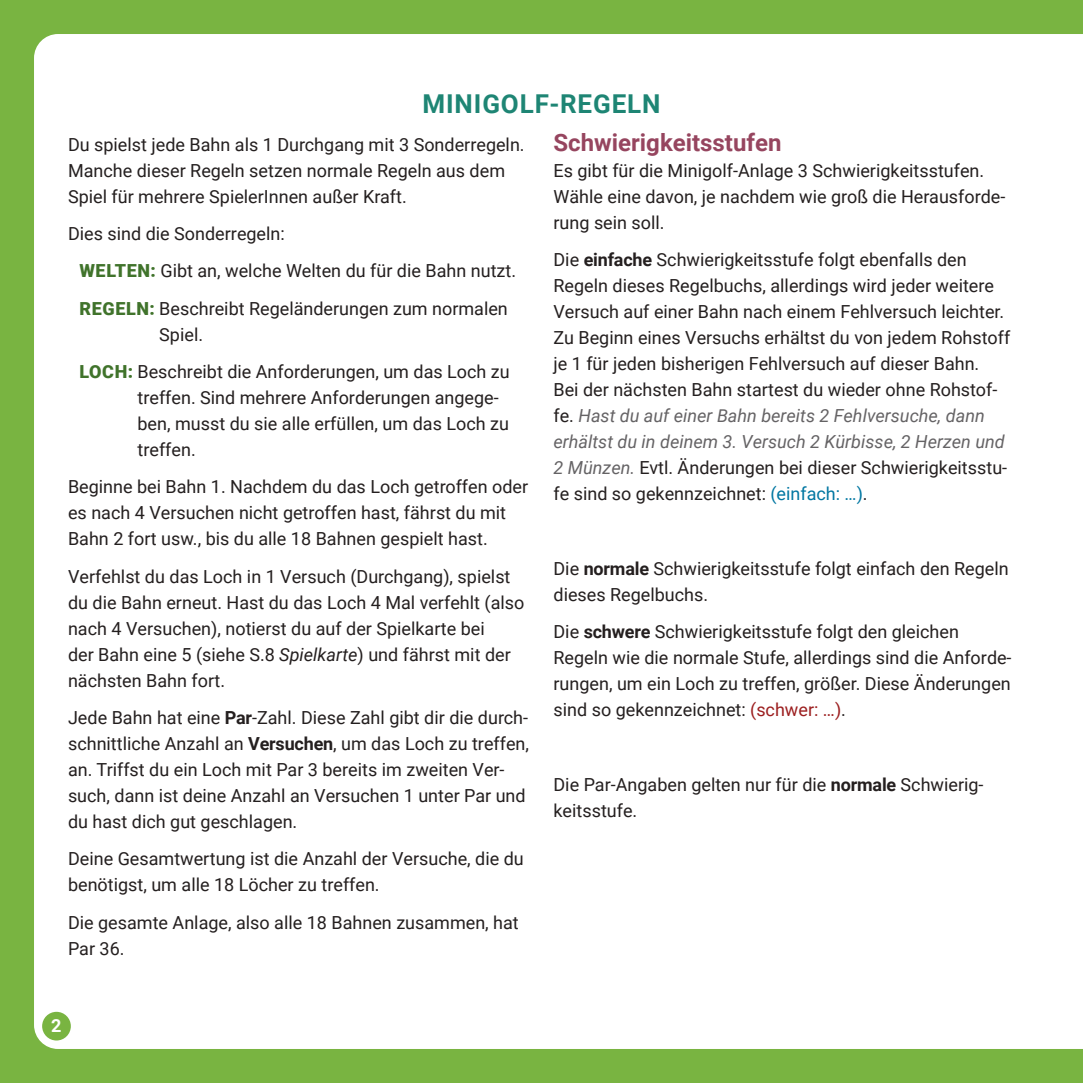
<style>
.page{position:relative;width:1083px;height:1083px;background:#79b441}
.page>*{position:absolute;margin:0;border:0;box-sizing:border-box;transform-origin:0 0}
.t1{font:700 26px "Roboto";letter-spacing:.035em;color:#1e8574}
.t2{font:700 24px "Roboto";color:#96455f}
.t3{font:18px/26px "Roboto";color:#241f1f}
.t4{font:700 18px "Roboto";color:#fff}
.s1{font-weight:900;color:#40732b}
.s2{font-style:italic}
.s3{font-weight:700}
.s4{font-style:italic;color:#656365}
.s5{color:#0277a2}
.s6{color:#9c1f20}
</style>
<div class="page">
<div style="left:34px;top:34px;width:1049px;height:1015px;background:#fff"></div>
<div style="left:42px;top:1012px;width:29px;height:28px;background:#79b441;border-radius:50%"></div>
<h1 class="t1" style="left:422px;top:86px;width:240px">MINIGOLF-REGELN</h1>
<p class="t3" style="left:68px;top:131px;width:458px">Du spielst jede Bahn als 1 Durchgang mit 3 Sonderregeln.<br>Manche dieser Regeln setzen normale Regeln aus dem<br>Spiel für mehrere SpielerInnen außer Kraft.</p>
<p class="t3" style="left:79px;top:214px;width:438px;line-height:37.4px;text-indent:-11px">Dies sind die Sonderregeln:<br><span class="s1">WELTEN:</span> Gibt an, welche Welten du für die Bahn nutzt.<br><span class="s1">REGELN:</span> Beschreibt Regeländerungen zum normalen</p>
<p class="t3" style="left:79px;top:315px;width:432px;line-height:37.4px;text-indent:80px">Spiel.<br><span class="s1">LOCH:</span> Beschreibt die Anforderungen, um das Loch zu</p>
<p class="t3" style="left:138px;top:384px;width:373px">treffen. Sind mehrere Anforderungen angege&shy;ben, musst du sie alle erfüllen, um das Loch zu treffen.</p>
<p class="t3" style="left:68px;top:473px;width:462px">Beginne bei Bahn 1. Nachdem du das Loch getroffen oder es nach 4 Versuchen nicht getroffen hast, fährst du mit<br>Bahn 2 fort usw., bis du alle 18 Bahnen gespielt hast.</p>
<p class="t3" style="left:68px;top:563px;width:458px">Verfehlst du das Loch in 1 Versuch (Durchgang), spielst du die Bahn erneut. Hast du das Loch 4 Mal verfehlt (also nach 4 Versuchen), notierst du auf der Spielkarte bei<br>der Bahn eine 5 (siehe S.8 <span class="s2">Spielkarte</span>) und fährst mit der nächsten Bahn fort.</p>
<p class="t3" style="left:68px;top:704px;width:462px">Jede Bahn hat eine <span class="s3">Par</span>-Zahl. Diese Zahl gibt dir die durch&shy;schnittliche Anzahl an <span class="s3">Versuchen</span>, um das Loch zu treffen, an. Triffst du ein Loch mit Par 3 bereits im zweiten Ver&shy;such, dann ist deine Anzahl an Versuchen 1 unter Par und du hast dich gut geschlagen.</p>
<p class="t3" style="left:68px;top:845px;width:457px">Deine Gesamtwertung ist die Anzahl der Versuche, die du benötigst, um alle 18 Löcher zu treffen.</p>
<p class="t3" style="left:68px;top:909px;width:452px">Die gesamte Anlage, also alle 18 Bahnen zusammen, hat<br>Par 36.</p>
<h2 class="t2" style="left:553px;top:125px;width:230px">Schwierigkeitsstufen</h2>
<p class="t3" style="left:553px;top:157px;width:453px">Es gibt für die Minigolf-Anlage 3 Schwierigkeitsstufen.<br>Wähle eine davon, je nachdem wie groß die Herausforde&shy;rung sein soll.</p>
<p class="t3" style="left:553px;top:246px;width:458px">Die <span class="s3">einfache</span> Schwierigkeitsstufe folgt ebenfalls den Regeln dieses Regelbuchs, allerdings wird jeder weitere Versuch auf einer Bahn nach einem Fehlversuch leichter.<br>Zu Beginn eines Versuchs erhältst du von jedem Rohstoff je 1 für jeden bisherigen Fehlversuch auf dieser Bahn.<br>Bei der nächsten Bahn startest du wieder ohne Rohstof&shy;fe. <span class="s4">Hast du auf einer Bahn bereits 2 Fehlversuche, dann erhältst du in deinem 3. Versuch 2 Kürbisse, 2 Herzen und 2 Münzen.</span> Evtl. Änderungen bei dieser Schwierigkeitsstu&shy;fe sind so gekennzeichnet: <span class="s5">(einfach: …)</span>.</p>
<p class="t3" style="left:553px;top:555px;width:457px">Die <span class="s3">normale</span> Schwierigkeitsstufe folgt einfach den Regeln dieses Regelbuchs.</p>
<p class="t3" style="left:553px;top:618px;width:459px">Die <span class="s3">schwere</span> Schwierigkeitsstufe folgt den gleichen Regeln wie die normale Stufe, allerdings sind die Anforde&shy;rungen, um ein Loch zu treffen, größer. Diese Änderungen sind so gekennzeichnet: <span class="s6">(schwer: …)</span>.</p>
<p class="t3" style="left:553px;top:771px;width:432px">Die Par-Angaben gelten nur für die <span class="s3">normale</span> Schwierig&shy;keitsstufe.</p>
<p class="t4" style="left:51px;top:1013px;width:12px">2</p>
</div>
